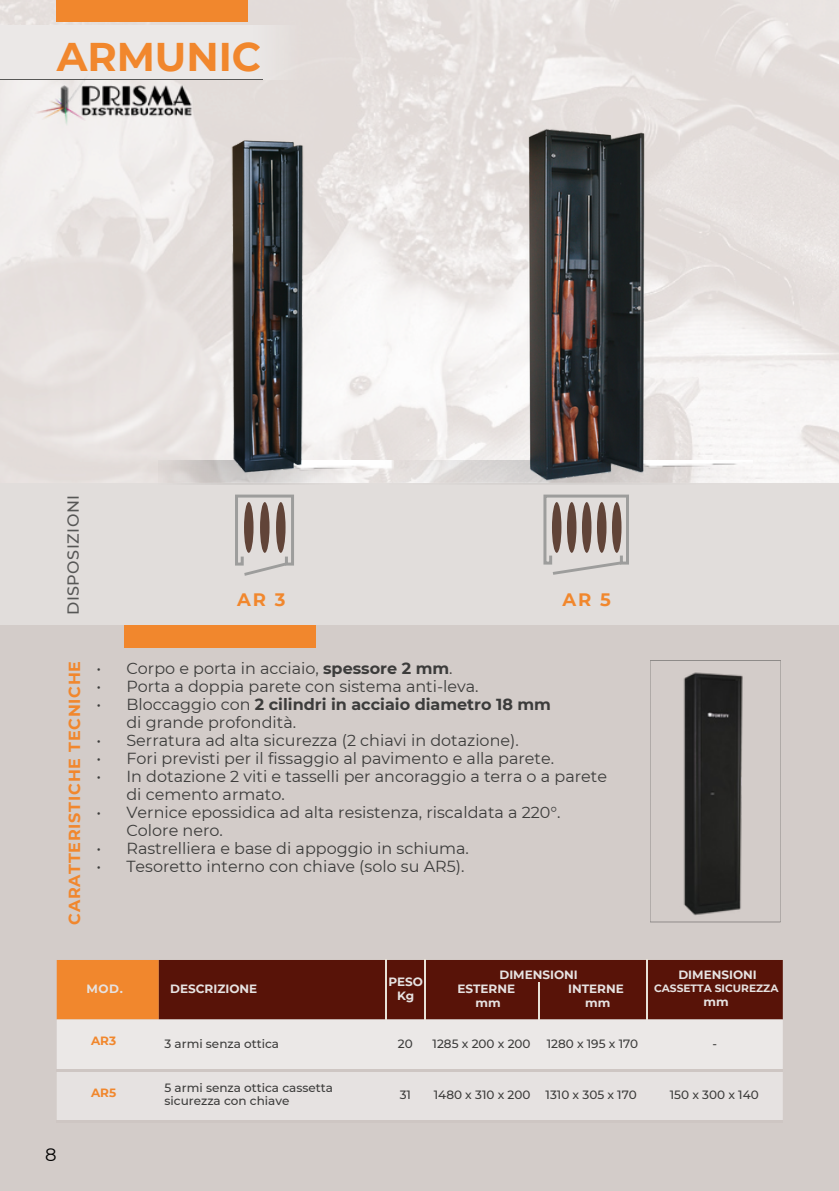
<style>
.page{position:relative;width:839px;height:1191px;background:#fff}
.page>*{position:absolute;margin:0;border:0;box-sizing:border-box;transform-origin:0 0}
.t1{font:700 40px "Montserrat";color:#f1872d}
.t2{font:700 18px "Montserrat";color:#f1872d}
.t3{font:18px "Montserrat";color:#000}
.t4{font:16px/18px "Montserrat";color:#3c3c3b}
.t5{font:700 16px "Montserrat";letter-spacing:.05em;color:#f1872d}
.t6{font:500 16px "Montserrat";letter-spacing:.03em;color:#575756}
.t7{font:500 12px/13px "Montserrat";color:#3c3c3b}
.t8{font:700 12px/14px "Montserrat";color:#e6e2e1;text-align:center}
.t9{font:700 12px "Montserrat";color:#f1872d}
.t10{font:700 10.6px "Montserrat";color:#e6e2e1}
.s1{font-weight:700}
</style>
<div class="page">
<img style="left:0;top:0;width:838px;height:484px">
<div style="left:0;top:484px;width:838px;height:589px;background:#e1dddb"></div>
<div style="left:0;top:626px;width:838px;height:565px;background:#d3ccc9"></div>
<img style="left:158px;top:460px;width:212px;height:24px">
<img style="left:0;top:26px;width:302px;height:54px">
<img style="left:31px;top:72px;width:169px;height:56px">
<div style="left:57px;top:0;width:191px;height:22px;background:#f1872d"></div>
<hr style="left:0;top:79px;width:262px;height:1px;background:#575756">
<div style="left:124px;top:626px;width:191px;height:22px;background:#f1872d"></div>
<svg style="left:235px;top:495px;width:59px;height:81px"></svg>
<svg style="left:543px;top:495px;width:86px;height:80px"></svg>
<svg style="left:650px;top:660px;width:130px;height:262px"></svg>
<img style="left:370px;top:460px;width:383px;height:24px">
<img style="left:228px;top:136px;width:78px;height:341px">
<img style="left:508px;top:128px;width:156px;height:354px">
<hr style="left:57px;top:1121px;width:102px;height:2px;background:#cec6c3">
<hr style="left:159px;top:1121px;width:227px;height:2px;background:#cec6c3">
<hr style="left:386px;top:1121px;width:39px;height:2px;background:#cec6c3">
<hr style="left:425px;top:1121px;width:114px;height:2px;background:#cec6c3">
<hr style="left:539px;top:1121px;width:107px;height:2px;background:#cec6c3">
<hr style="left:646px;top:1121px;width:136px;height:2px;background:#cec6c3">
<svg style="left:57px;top:960px;width:725px;height:160px;background:#bb9d94"></svg>
<p class="t1" style="left:57px;top:32px;width:206px">ARMUNIC</p>
<h3 class="t6" style="left:63px;top:615px;width:122px;rotate:-90deg">DISPOSIZIONI</h3>
<p class="t5" style="left:65px;top:925px;width:266px;rotate:-90deg">CARATTERISTICHE TECNICHE</p>
<p class="t4" style="left:96px;top:659px;width:6px;text-align:justify">• • •</p>
<p class="t4" style="left:96px;top:731px;width:6px">•</p>
<p class="t4" style="left:96px;top:749px;width:6px">• •</p>
<p class="t4" style="left:96px;top:803px;width:6px">•</p>
<h3 class="t4" style="left:96px;top:839px;width:6px">• •</h3>
<h1 class="t2" style="left:237px;top:588px;width:50px">AR 3</h1>
<p class="t2" style="left:562px;top:588px;width:50px">AR 5</p>
<h2 class="t4" style="left:126px;top:659px;width:482px">Corpo e porta in acciaio, <span class="s1">spessore 2 mm</span>.<br>Porta a doppia parete con sistema anti-leva.<br>Bloccaggio con <span class="s1">2 cilindri in acciaio diametro 18 mm<br></span>di grande profondità.<br>Serratura ad alta sicurezza (2 chiavi in dotazione).<br>Fori previsti per il fissaggio al pavimento e alla parete.<br>In dotazione 2 viti e tasselli per ancoraggio a terra o a parete</h2>
<h2 class="t4" style="left:126px;top:785px;width:435px">di cemento armato.<br>Vernice epossidica ad alta resistenza, riscaldata a 220°.<br>Colore nero.<br>Rastrelliera e base di appoggio in schiuma.<br>Tesoretto interno con chiave (solo su AR5).</h2>
<p class="t8" style="left:87px;top:982px;width:38px">MOD.</p>
<p class="t8" style="left:170px;top:982px;width:89px">DESCRIZIONE</p>
<h5 class="t8" style="left:499px;top:968px;width:80px">DIMENSIONI</h5>
<h6 class="t8" style="left:678px;top:968px;width:80px">DIMENSIONI</h6>
<h5 class="t8" style="left:388px;top:975px;width:36px">PESO<br>Kg</h5>
<h6 class="t8" style="left:457px;top:982px;width:59px">ESTERNE mm</h6>
<h6 class="t8" style="left:568px;top:982px;width:57px">INTERNE mm</h6>
<h5 class="t10" style="left:654px;top:982px;width:126px">CASSETTA SICUREZZA</h5>
<p class="t8" style="left:703px;top:995px;width:27px">mm</p>
<p class="t3" style="left:45px;top:1144px;width:13px">8</p>
<h6 class="t9" style="left:91px;top:1034px;width:27px">AR3</h6>
<p class="t7" style="left:398px;top:1037px;width:16px">20</p>
<h5 class="t7" style="left:432px;top:1037px;width:99px">1285 x 200 x 200</h5>
<h6 class="t7" style="left:546px;top:1037px;width:93px">1280 x 195 x 170</h6>
<p class="t7" style="left:712px;top:1037px;width:6px">-</p>
<p class="t7" style="left:164px;top:1037px;width:116px">3 armi senza ottica</p>
<p class="t7" style="left:164px;top:1081px;width:170px">5 armi senza ottica cassetta sicurezza con chiave</p>
<h4 class="t7" style="left:400px;top:1088px;width:13px">31</h4>
<h4 class="t7" style="left:434px;top:1088px;width:98px">1480 x 310 x 200</h4>
<p class="t7" style="left:545px;top:1088px;width:93px">1310 x 305 x 170</p>
<h5 class="t7" style="left:669px;top:1088px;width:90px">150 x 300 x 140</h5>
<h6 class="t9" style="left:91px;top:1085px;width:27px">AR5</h6>
</div>
